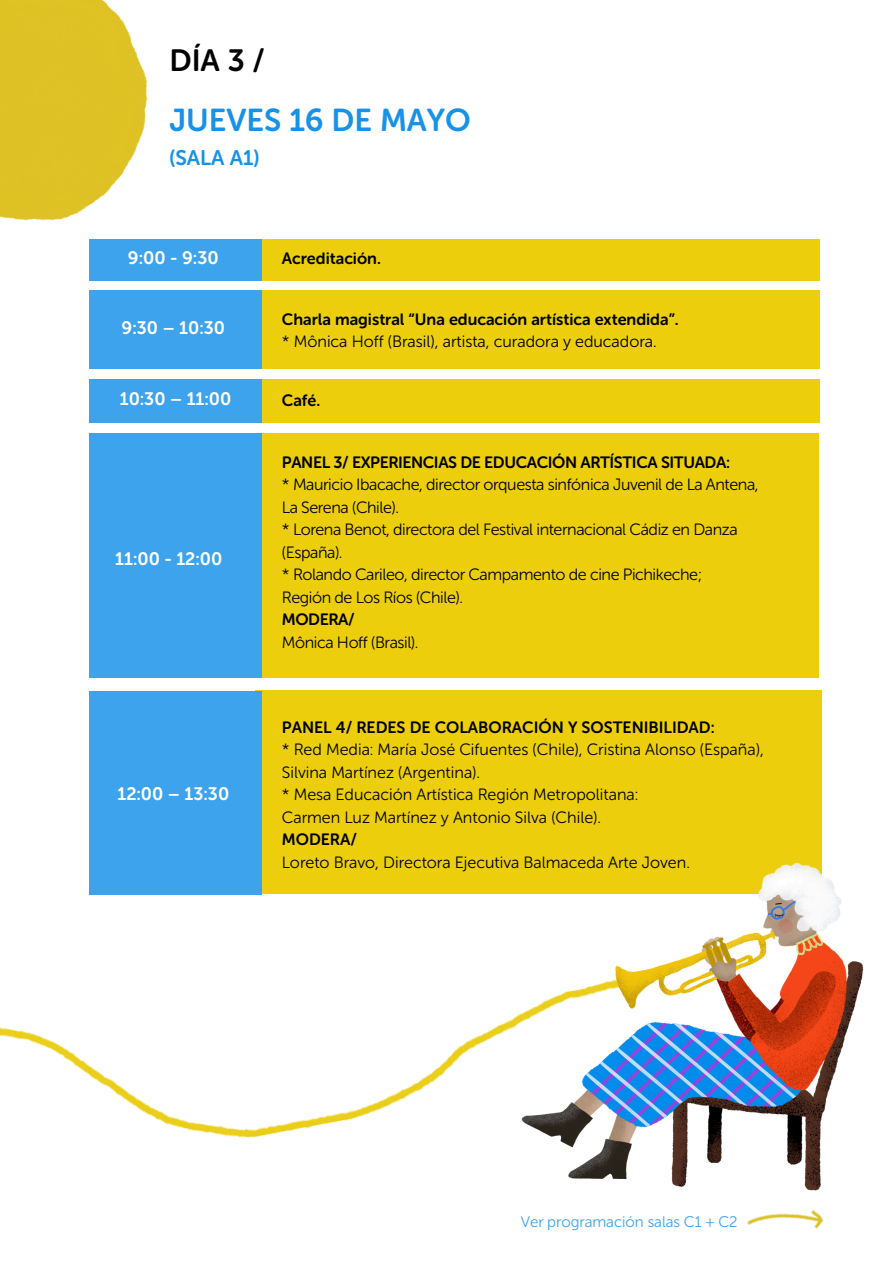
<style>
.page{position:relative;width:894px;height:1264px;background:#fff}
.page>*{position:absolute;margin:0;border:0;box-sizing:border-box;transform-origin:0 0}
.t1{font:31.5px "Museo Sans Rounded 700";color:#1792e8}
.t2{font:30.6px "Museo Sans Rounded 700";color:#000}
.t3{font:21px "Museo Sans Rounded 700";color:#1792e8}
.t4{font:18px "Museo Sans Rounded 700";color:#fff}
.t5{font:16.35px/22.5px "Museo Sans Rounded 300";color:#000}
.t6{font:16.35px/22.5px "Museo Sans Rounded 300";letter-spacing:-.025em;color:#000}
.t7{font:16.35px "Museo Sans Rounded 700";color:#000}
.t8{font:16.35px "Museo Sans Rounded 700";letter-spacing:-.025em;color:#000}
.t9{font:15.3px "Museo Sans Rounded 300";color:#3da3ec}
</style>
<div class="page">
<div style="left:257px;top:239px;width:562px;height:41px;background:#edce0d"></div>
<div style="left:89px;top:239px;width:172px;height:41px;background:#3da3ec"></div>
<div style="left:257px;top:290px;width:562px;height:79px;background:#edce0d"></div>
<div style="left:89px;top:290px;width:172px;height:79px;background:#3da3ec"></div>
<img style="left:0;top:0;width:148px;height:221px">
<div style="left:257px;top:379px;width:562px;height:44px;background:#edce0d"></div>
<div style="left:89px;top:379px;width:173px;height:44px;background:#3da3ec"></div>
<div style="left:257px;top:433px;width:562px;height:244px;background:#edce0d"></div>
<div style="left:89px;top:433px;width:173px;height:244px;background:#3da3ec"></div>
<div style="left:255px;top:690px;width:566px;height:204px;background:#edce0d"></div>
<div style="left:89px;top:690px;width:172px;height:204px;background:#3da3ec"></div>
<img style="left:0;top:889px;width:520px;height:249px">
<img style="left:520px;top:860px;width:344px;height:327px">
<img style="left:742px;top:1171px;width:91px;height:58px">
<h2 class="t2" style="left:169px;top:42px;width:97px">DÍA 3 /</h2>
<p class="t1" style="left:169px;top:101px;width:303px">JUEVES 16 DE MAYO</p>
<p class="t3" style="left:169px;top:145px;width:91px">(SALA A1)</p>
<h2 class="t4" style="left:128px;top:247px;width:92px">9:00 - 9:30</h2>
<p class="t7" style="left:282px;top:249px;width:100px">Acreditación.</p>
<h2 class="t4" style="left:122px;top:317px;width:105px">9:30 – 10:30</h2>
<h1 class="t7" style="left:282px;top:309px;width:398px">Charla magistral “Una educación artística extendida”.</h1>
<h1 class="t5" style="left:282px;top:330px;width:376px">* Mônica Hoff (Brasil), artista, curadora y educadora.</h1>
<h2 class="t4" style="left:120px;top:388px;width:113px">10:30 – 11:00</h2>
<h2 class="t7" style="left:282px;top:391px;width:40px">Café.</h2>
<p class="t4" style="left:115px;top:548px;width:109px">11:00 - 12:00</p>
<p class="t4" style="left:117px;top:783px;width:113px">12:00 – 13:30</p>
<p class="t8" style="left:282px;top:452px;width:449px">PANEL 3/ EXPERIENCIAS DE EDUCACIÓN ARTÍSTICA SITUADA:</p>
<p class="t6" style="left:282px;top:473px;width:478px">* Mauricio Ibacache, director orquesta sinfónica Juvenil de La Antena, La Serena (Chile).<br>* Lorena Benot, directora del Festival internacional Cádiz en Danza (España).<br>* Rolando Carileo, director Campamento de cine Pichikeche;<br>Región de Los Ríos (Chile).</p>
<p class="t7" style="left:282px;top:610px;width:74px">MODERA/</p>
<p class="t6" style="left:282px;top:631px;width:138px">Mônica Hoff (Brasil).</p>
<p class="t7" style="left:282px;top:717px;width:434px">PANEL 4/ REDES DE COLABORACIÓN Y SOSTENIBILIDAD:</p>
<p class="t5" style="left:282px;top:738px;width:483px">* Red Media: María José Cifuentes (Chile), Cristina Alonso (España), Silvina Martínez (Argentina).<br>* Mesa Educación Artística Región Metropolitana:<br>Carmen Luz Martínez y Antonio Silva (Chile).</p>
<p class="t7" style="left:282px;top:830px;width:77px">MODERA/</p>
<p class="t5" style="left:282px;top:851px;width:409px">Loreto Bravo, Directora Ejecutiva Balmaceda Arte Joven.</p>
<p class="t9" style="left:520px;top:1212px;width:218px">Ver programación salas C1 + C2</p>
</div>
